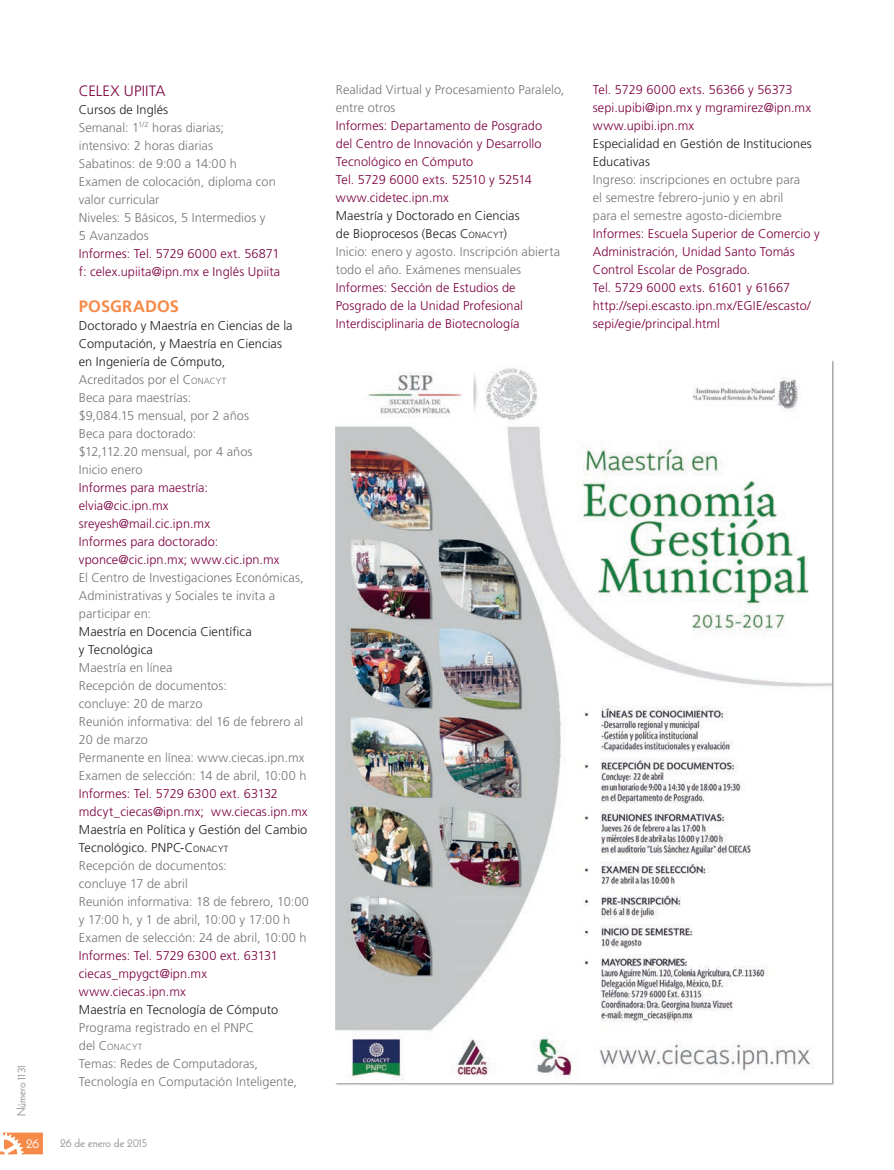
<style>
.page{position:relative;width:894px;height:1170px;background:#fff}
.page>*{position:absolute;margin:0;border:0;box-sizing:border-box;transform-origin:0 0}
.t1{font:700 16.5px "Frutiger LT Std";letter-spacing:.005em;color:#f68a49}
.t2{font:300 15px "Frutiger LT Std";letter-spacing:.01em;color:#7c0040}
.t3{font:13.5px "Kabel";color:#fff}
.t4{font:300 12.75px/18px "Frutiger LT Std";letter-spacing:.005em;color:#767579}
.t5{font:300 12.75px/18px "Frutiger LT Std";letter-spacing:.005em;color:#7c0040}
.t6{font:300 12.75px/18px "Frutiger LT Std";letter-spacing:.005em;color:#231f20}
.t7{font:12px "Kabel";color:#939598}
.t8{font:300 8.85px "Frutiger LT Std";letter-spacing:.025em;color:#767579}
.s1{color:#231f20}
.s2{font-style:inherit}
.s3{font-size:8.85px}
.s4{font-size:8.85px;color:#231f20}
.s5{font-size:12.75px}
</style>
<div class="page">
<svg style="left:0;top:1133px;width:43px;height:21px"></svg>
<img style="left:336px;top:366px;width:495px;height:714px">
<p class="t7" style="left:14px;top:1116px;width:53px;rotate:-90deg">Número 1131</p>
<p class="t3" style="left:26px;top:1135px;width:14px">26</p>
<p class="t2" style="left:79px;top:82px;width:88px">CELEX U PIITA</p>
<p class="t4" style="left:79px;top:100px;width:198px"><span class="s1">Cursos de Inglés<br></span>Semanal: 1<sup>1/2</sup> horas diarias; intensivo: 2 horas diarias<br>Sabatinos: de 9:00 a 14:00 h<br>Examen de colocación, diploma con valor curricular<br>Niveles: 5 Básicos, 5 Intermedios y<br>5 Avanzados</p>
<p class="t5" style="left:79px;top:244px;width:203px">Informes: Tel. 5729 6000 ext. 56871 f: celex.upiita@ipn.mx e Inglés U piita</p>
<p class="t1" style="left:79px;top:296px;width:101px">POSGRADOS</p>
<p class="t4" style="left:79px;top:316px;width:215px"><span class="s1">Doctorado y Maestría en Ciencias de la<br>Computación, y Maestría en Ciencias en Ingeniería de Cómputo,<br></span>Acreditados por el <span class="s2">C</span><span class="s3">ONACYT<br></span>Beca para maestrías:<br>$9,084.15 mensual, por 2 años<br>Beca para doctorado:<br>$12,112.20 mensual, por 4 años<br>Inicio enero</p>
<p class="t5" style="left:79px;top:478px;width:202px">Informes para maestría: elvia@cic.ipn.mx sreyesh@mail.cic.ipn.mx<br>Informes para doctorado: vponce@cic.ipn.mx; www.cic.ipn.mx</p>
<p class="t4" style="left:79px;top:568px;width:226px">El Centro de Investigaciones Económicas,<br>Administrativas y Sociales te invita a participar en:</p>
<p class="t6" style="left:79px;top:622px;width:174px">Maestría en Docencia Científica y Tecnológica</p>
<p class="t4" style="left:79px;top:659px;width:229px">Maestría en línea<br>Recepción de documentos:<br>concluye: 20 de marzo<br>Reunión informativa: del 16 de febrero al<br>20 de marzo<br>Permanente en línea: www.ciecas.ipn.mx<br>Examen de selección: 14 de abril, 10:00 h</p>
<p class="t5" style="left:79px;top:785px;width:230px">Informes: Tel. 5729 6300 ext. 63132 mdcyt_ciecas@ipn.mx; ww.ciecas.ipn.mx</p>
<p class="t4" style="left:79px;top:821px;width:232px"><span class="s1">Maestría en Política y Gestión del Cambio Tecnológico. PNPC-</span><span class="s1">C</span><span class="s4">ONACYT<br></span>Recepción de documentos:<br>concluye 17 de abril<br>Reunión informativa: 18 de febrero, 10:00 y 17:00 h, y 1 de abril, 10:00 y 17:00 h Examen de selección: 24 de abril, 10:00 h</p>
<p class="t5" style="left:79px;top:946px;width:200px">Informes: Tel. 5729 6300 ext. 63131 ciecas_mpygct@ipn.mx www.ciecas.ipn.mx</p>
<p class="t6" style="left:79px;top:1000px;width:201px">Maestría en Tecnología de Cómputo</p>
<p class="t4" style="left:79px;top:1018px;width:177px">Programa registrado en el PNPC</p>
<p class="t8" style="left:79px;top:1042px;width:65px"><span class="s5">del</span> <span class="s5">C</span>ONACYT</p>
<p class="t4" style="left:79px;top:1054px;width:220px">Temas: Redes de Computadoras,<br>Tecnología en Computación Inteligente,</p>
<p class="t7" style="left:60px;top:1136px;width:89px">26 de enero de 2015</p>
<p class="t4" style="left:336px;top:81px;width:230px">Realidad Virtual y Procesamiento Paralelo, entre otros</p>
<p class="t5" style="left:336px;top:117px;width:208px">Informes: Departamento de Posgrado del Centro de Innovación y Desarrollo<br>Tecnológico en Cómputo<br>Tel. 5729 6000 exts. 52510 y 52514 www.cidetec.ipn.mx</p>
<p class="t4" style="left:336px;top:207px;width:226px"><span class="s1">Maestría y Doctorado en Ciencias<br>de Bioprocesos (Becas</span> <span class="s1">C</span><span class="s4">ONACYT</span><span class="s1">)<br></span>Inicio: enero y agosto. Inscripción abierta todo el año. Exámenes mensuales</p>
<p class="t5" style="left:336px;top:279px;width:189px">Informes: Sección de Estudios de<br>Posgrado de la U nidad Profesional<br>Interdisciplinaria de Biotecnología</p>
<p class="t5" style="left:593px;top:81px;width:220px">Tel. 5729 6000 exts. 56366 y 56373 sepi.upibi@ipn.mx y mgramirez@ipn.mx www.upibi.ipn.mx</p>
<p class="t6" style="left:593px;top:135px;width:220px">Especialidad en Gestión de Instituciones<br>Educativas</p>
<p class="t4" style="left:593px;top:171px;width:209px">Ingreso: inscripciones en octubre para el semestre febrero-junio y en abril para el semestre agosto-diciembre</p>
<p class="t5" style="left:593px;top:225px;width:228px">Informes: Escuela Superior de Comercio y Administración, U nidad Santo Tomás Control Escolar de Posgrado.<br>Tel. 5729 6000 exts. 61601 y 61667 http://sepi.escasto.ipn.mx/EGIE/escasto/ sepi/egie/principal.html</p>
</div>
